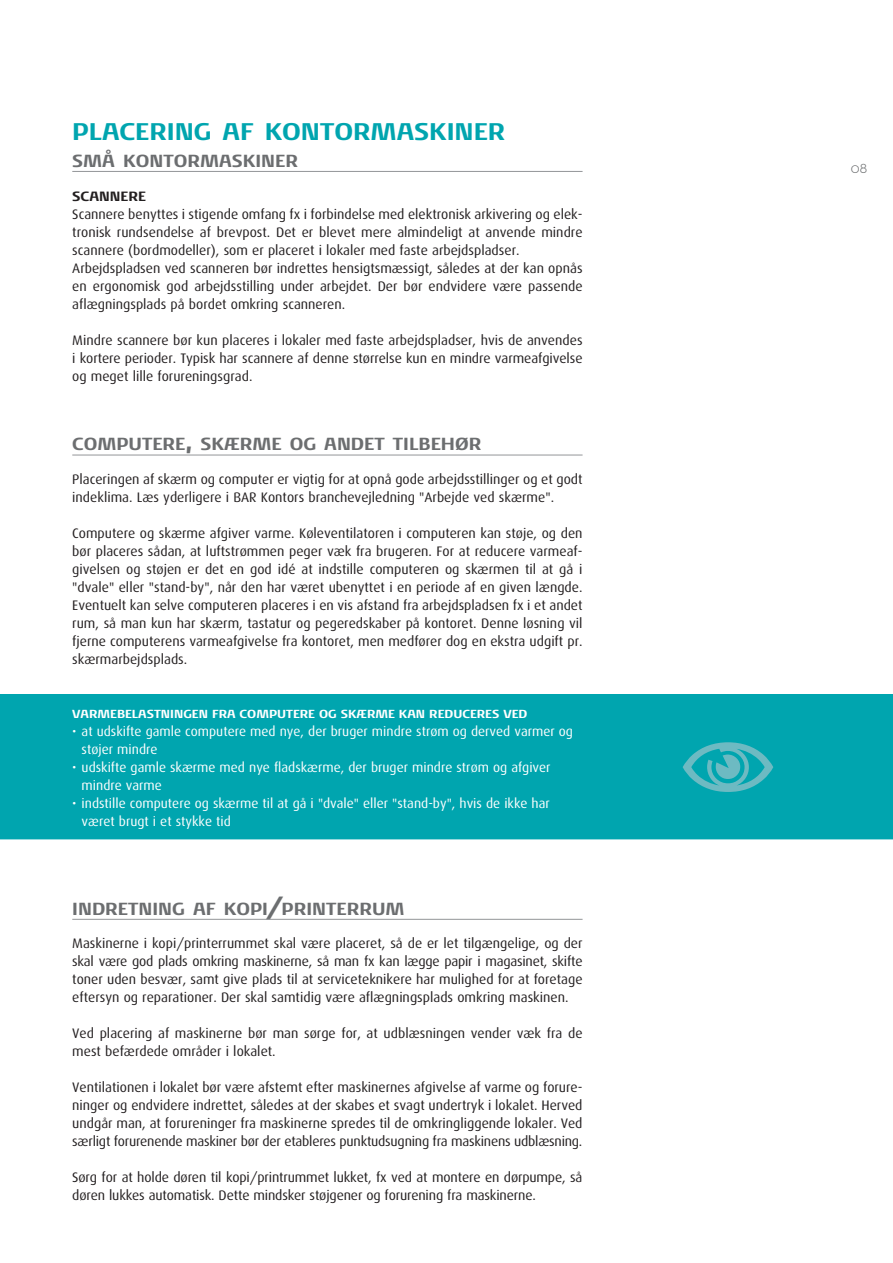
<style>
.page{position:relative;width:893px;height:1263px;background:#fff}
.page>*{position:absolute;margin:0;border:0;box-sizing:border-box;transform-origin:0 0}
.t1{font:108px "TT4567 O00";color:#6dbac2}
.t2{font:700 24.75px "Noa LT Std";color:#00a5af}
.t3{font:700 18px "Noa LT Std";color:#6c6e70}
.t4{font:13.8px/18px "Dax";color:#231f20}
.t5{font:700 13.8px "Noa LT Std";color:#231f20}
.t6{font:13.5px/18px "Dax";color:#fff}
.t7{font:300 13.5px "Noa LT Std";color:#6c6e70}
.t8{font:700 12px "Noa LT Std";color:#fff}
.s1{font-size:24px}
</style>
<div class="page">
<div style="left:0;top:694px;width:893px;height:145px;background:#00a5af"></div>
<hr style="left:72px;top:171px;width:511px;height:1px;background:#939598">
<hr style="left:72px;top:919px;width:511px;height:1px;background:#939598">
<hr style="left:72px;top:455px;width:511px;height:1px;background:#939598">
<h2 class="t2" style="left:72px;top:123px;width:434px">PLACERING AF KONTORMASKINER</h2>
<h3 class="t3" style="left:72px;top:154px;width:227px">SMÅ KONTORMASKINER</h3>
<p class="t5" style="left:72px;top:192px;width:75px">SCANNERE</p>
<p class="t4" style="left:72px;top:206px;width:512px">Scannere benyttes i stigende omfang fx i forbindelse med elektronisk arkivering og elek&shy;tronisk rundsendelse af brevpost. Det er blevet mere almindeligt at anvende mindre scannere (bordmodeller), som er placeret i lokaler med faste arbejdspladser.<br>Arbejdspladsen ved scanneren bør indrettes hensigtsmæssigt, således at der kan opnås en ergonomisk god arbejdsstilling under arbejdet. Der bør endvidere være passende aflægningsplads på bordet omkring scanneren.</p>
<p class="t4" style="left:72px;top:332px;width:512px;text-align:justify">Mindre scannere bør kun placeres i lokaler med faste arbejdspladser, hvis de anvendes i kortere perioder. Typisk har scannere af denne størrelse kun en mindre varmeafgivelse og meget lille forureningsgrad.</p>
<h3 class="t3" style="left:72px;top:437px;width:411px">COMPUTERE<span class="s1">,</span> SKÆRME OG ANDET TILBEHØR</h3>
<p class="t4" style="left:72px;top:471px;width:512px">Placeringen af skærm og computer er vigtig for at opnå gode arbejdsstillinger og et godt indeklima. Læs yderligere i BAR Kontors branchevejledning "Arbejde ved skærme".</p>
<p class="t4" style="left:72px;top:525px;width:512px;text-align:justify">Computere og skærme afgiver varme. Køleventilatoren i computeren kan støje, og den bør placeres sådan, at luftstrømmen peger væk fra brugeren. For at reducere varmeaf&shy;givelsen og støjen er det en god idé at indstille computeren og skærmen til at gå i "dvale" eller "stand-by", når den har været ubenyttet i en periode af en given længde.<br>Eventuelt kan selve computeren placeres i en vis afstand fra arbejdspladsen fx i et andet rum, så man kun har skærm, tastatur og pegeredskaber på kontoret. Denne løsning vil fjerne computerens varmeafgivelse fra kontoret, men medfører dog en ekstra udgift pr. skærmarbejdsplads.</p>
<p class="t8" style="left:72px;top:709px;width:457px">VARMEBELASTNINGEN FRA COMPUTERE OG SKÆRME KAN REDUCERES VED</p>
<p class="t6" style="left:82px;top:723px;width:493px;text-indent:-9px">• at udskifte gamle computere med nye, der bruger mindre strøm og derved varmer og støjer mindre</p>
<p class="t6" style="left:82px;top:759px;width:470px;text-indent:-9px">• udskifte gamle skærme med nye fladskærme, der bruger mindre strøm og afgiver mindre varme</p>
<p class="t6" style="left:82px;top:795px;width:470px;text-indent:-9px">• indstille computere og skærme til at gå i "dvale" eller "stand-by", hvis de ikke har været brugt i et stykke tid</p>
<h3 class="t3" style="left:72px;top:902px;width:334px">INDRETNING AF KOPI<span class="s1">/</span>PRINTERRUM</h3>
<p class="t4" style="left:72px;top:935px;width:512px;text-align:justify">Maskinerne i kopi/printerrummet skal være placeret, så de er let tilgængelige, og der skal være god plads omkring maskinerne, så man fx kan lægge papir i magasinet, skifte toner uden besvær, samt give plads til at serviceteknikere har mulighed for at foretage eftersyn og reparationer. Der skal samtidig være aflægningsplads omkring maskinen.</p>
<p class="t4" style="left:72px;top:1025px;width:512px">Ved placering af maskinerne bør man sørge for, at udblæsningen vender væk fra de mest befærdede områder i lokalet.</p>
<p class="t4" style="left:72px;top:1079px;width:512px;text-align:justify">Ventilationen i lokalet bør være afstemt efter maskinernes afgivelse af varme og forure&shy;ninger og endvidere indrettet, således at der skabes et svagt undertryk i lokalet. Herved undgår man, at forureninger fra maskinerne spredes til de omkringliggende lokaler. Ved særligt forurenende maskiner bør der etableres punktudsugning fra maskinens udblæsning.</p>
<p class="t4" style="left:72px;top:1169px;width:512px">Sørg for at holde døren til kopi/printrummet lukket, fx ved at montere en dørpumpe, så døren lukkes automatisk. Dette mindsker støjgener og forurening fra maskinerne.</p>
<p class="t7" style="left:851px;top:163px;width:18px">08</p>
<h1 class="t1" style="left:674px;top:701px;width:110px">-</h1>
</div>
